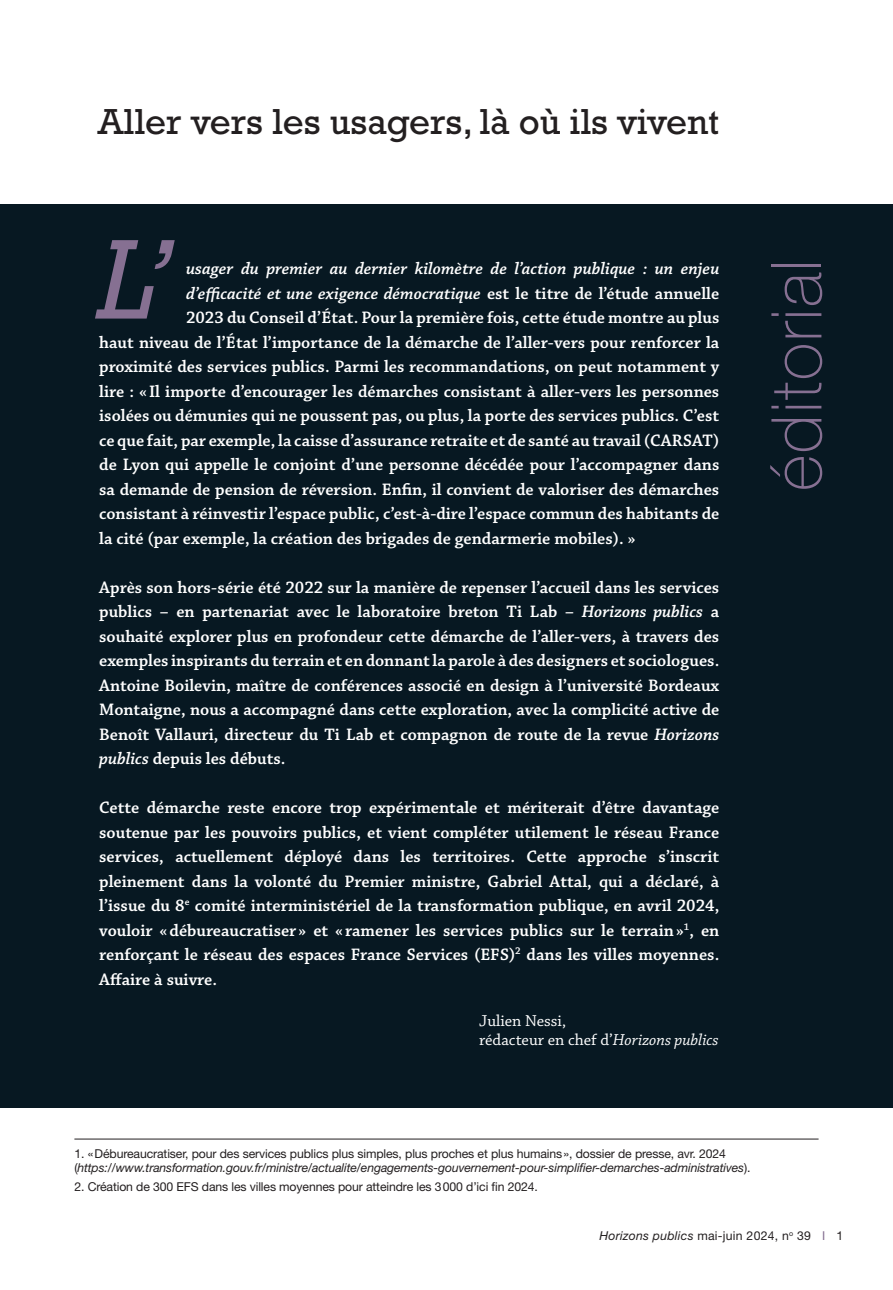
<style>
.page{position:relative;width:893px;height:1290px;background:#fff}
.page>*{position:absolute;margin:0;border:0;box-sizing:border-box;transform-origin:0 0}
.t1{font:italic 115.5px "Rockwell Std";color:#867092;scale:.95 1}
.t2{font:100 70px "Helvetica Neue LT Std";letter-spacing:.02em;color:#867092}
.t3{font:36.75px "Rockwell Std";color:#231f20}
.t4{font:600 17.5px/24.5px "Chaparral Pro";color:#fff;text-align:justify}
.t5{font:italic 600 17.5px "Chaparral Pro";color:#fff}
.t6{font:16.62px/18.4px "Chaparral Pro";color:#fff}
.t7{font:italic 12.25px/14px "Helvetica Neue LT Std";letter-spacing:-.01em;color:#231f20}
.t8{font:12.25px "Helvetica Neue LT Std";letter-spacing:-.01em;color:#231f20}
.t9{font:12.25px "Helvetica Neue LT Std";letter-spacing:.02em;color:#231f20}
.s1{font-style:normal}
.s2{font-style:italic}
.s3{color:#867092}
</style>
<div class="page">
<div style="left:0;top:204px;width:893px;height:903px;background:#071822"></div>
<hr style="left:74px;top:1138px;width:745px;height:1px;background:#231f20">
<h3 class="t3" style="left:98px;top:100px;width:623px">Aller vers les usagers, là où ils vivent</h3>
<h1 class="t1" style="left:95px;top:213px;width:81px">L’</h1>
<p class="t5" style="left:186px;top:259px;width:535px">usager du premier au dernier kilomètre de l’action publique : un enjeu</p>
<p class="t5" style="left:186px;top:283px;width:535px">d’efficacité et une exigence démocratique <span class="s1">est le titre de l’étude annuelle</span></p>
<p class="t4" style="left:186px;top:306px;width:535px">2023 du Conseil d’État. Pour la première fois, cette étude montre au plus</p>
<p class="t4" style="left:99px;top:330px;width:622px">haut niveau de l’État l’importance de la démarche de l’aller-vers pour renforcer la</p>
<p class="t4" style="left:99px;top:355px;width:622px">proximité des services publics. Parmi les recommandations, on peut notamment y</p>
<p class="t4" style="left:99px;top:379px;width:622px">lire : « Il importe d’encourager les démarches consistant à aller-vers les personnes</p>
<p class="t4" style="left:99px;top:404px;width:621px">isolées ou démunies qui ne poussent pas, ou plus, la porte des services publics. C’est</p>
<p class="t4" style="left:99px;top:428px;width:622px">ce que fait, par exemple, la caisse d’assurance retraite et de santé au travail (CARSAT)</p>
<p class="t4" style="left:99px;top:453px;width:622px">de Lyon qui appelle le conjoint d’une personne décédée pour l’accompagner dans</p>
<p class="t4" style="left:99px;top:477px;width:622px">sa demande de pension de réversion. Enfin, il convient de valoriser des démarches</p>
<p class="t4" style="left:99px;top:502px;width:622px">consistant à réinvestir l’espace public, c’est-à-dire l’espace commun des habitants de</p>
<p class="t4" style="left:99px;top:526px;width:538px">la cité (par exemple, la création des brigades de gendarmerie mobiles). »</p>
<p class="t4" style="left:99px;top:575px;width:622px">Après son hors-série été 2022 sur la manière de repenser l’accueil dans les services publics – en partenariat avec le laboratoire breton Ti Lab – <span class="s2">Horizons publics</span> a souhaité explorer plus en profondeur cette démarche de l’aller-vers, à travers des exemples inspirants du terrain et en donnant la parole à des designers et sociologues.<br>Antoine Boilevin, maître de conférences associé en design à l’université Bordeaux Montaigne, nous a accompagné dans cette exploration, avec la complicité active de Benoît Vallauri, directeur du Ti Lab et compagnon de route de la revue <span class="s2">Horizons publics</span> depuis les débuts.</p>
<p class="t4" style="left:99px;top:796px;width:622px">Cette démarche reste encore trop expérimentale et mériterait d’être davantage soutenue par les pouvoirs publics, et vient compléter utilement le réseau France services, actuellement déployé dans les territoires. Cette approche s’inscrit pleinement dans la volonté du Premier ministre, Gabriel Attal, qui a déclaré, à l’issue du 8<sup>e</sup> comité interministériel de la transformation publique, en avril 2024, vouloir «débureaucratiser » et « ramener les services publics sur le terrain»<sup>1</sup>, en renforçant le réseau des espaces France Services (EFS)<sup>2</sup> dans les villes moyennes.<br>Affaire à suivre.</p>
<p class="t6" style="left:479px;top:1012px;width:241px">Julien Nessi,<br>rédacteur en chef d’<span class="s2">Horizons publics</span></p>
<h2 class="t2" style="left:756px;top:491px;width:233px;rotate:-90deg">éditorial</h2>
<p class="t7" style="left:74px;top:1147px;width:677px"><span class="s1">1. «Débureaucratiser, pour des services publics plus simples, plus proches et plus humains», dossier de presse, avr. 2024 (</span>https://www.transformation.gouv.fr/ministre/actualite/engagements-gouvernement-pour-simplifier-demarches-administratives<span class="s1">).</span></p>
<p class="t8" style="left:74px;top:1180px;width:465px">2. Création de 300 EFS dans les villes moyennes pour atteindre les 3000 d’ici fin 2024.</p>
<p class="t9" style="left:599px;top:1228px;width:245px"><span class="s2">Horizons publics</span> mai-juin 2024, n<sup>o</sup> 39 <span class="s3">I</span> 1</p>
</div>
